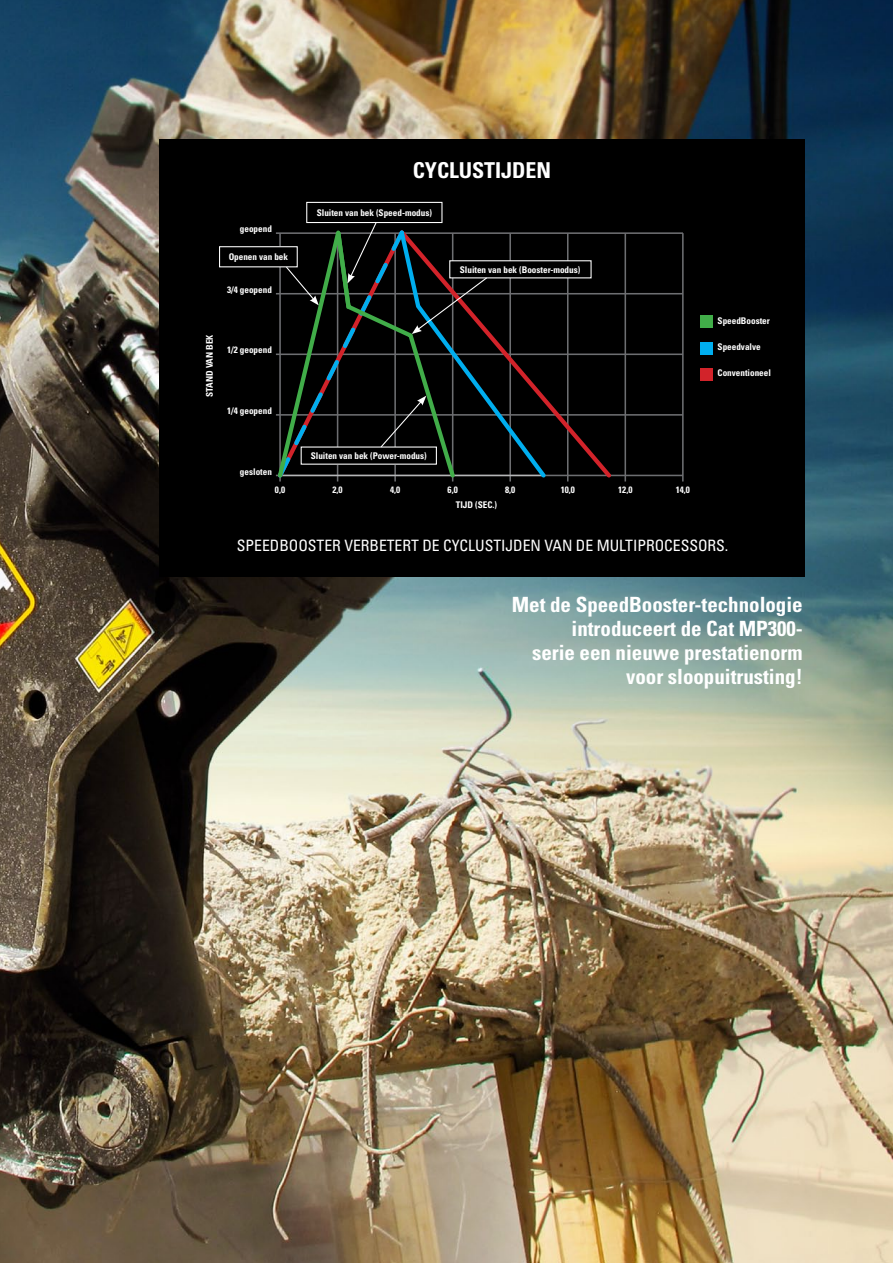
<style>
.page{position:relative;width:893px;height:1263px;background:#fff}
.page>*{position:absolute;margin:0;border:0;box-sizing:border-box;transform-origin:0 0}
.t1{font:700 condensed 21.9px "Univers LT Std";color:#fff}
.t2{font:700 condensed 21px/24px "Univers LT Std";color:#fff;text-align:right}
.t3{font:condensed 15.6px "Univers LT Std";color:#fff}
.t4{font:700 condensed 9.15px "Univers LT Std";color:#fff}
</style>
<div class="page">
<img style="left:0;top:0;width:893px;height:1263px">
<div style="left:160px;top:140px;width:645px;height:437px;background:#000"></div>
<hr style="left:276px;top:232px;width:407px;height:2px;background:#6d6e71">
<hr style="left:276px;top:293px;width:407px;height:1px;background:#6d6e71">
<hr style="left:276px;top:353px;width:407px;height:2px;background:#6d6e71">
<hr style="left:276px;top:414px;width:407px;height:2px;background:#6d6e71">
<hr style="left:276px;top:475px;width:407px;height:1px;background:#6d6e71">
<hr style="left:624px;top:233px;width:2px;height:248px;background:#6d6e71">
<hr style="left:682px;top:233px;width:2px;height:248px;background:#6d6e71">
<div style="left:306px;top:202px;width:136px;height:21px;border:1px solid #fff"></div>
<div style="left:219px;top:246px;width:79px;height:21px;border:1px solid #fff"></div>
<svg style="left:592px;top:232px;width:23px;height:246px"></svg>
<svg style="left:274px;top:210px;width:318px;height:271px"></svg>
<div style="left:700px;top:316px;width:13px;height:12px;background:#41ad49"></div>
<div style="left:700px;top:342px;width:13px;height:12px;background:#00aeef"></div>
<div style="left:700px;top:368px;width:13px;height:13px;background:#d2232a"></div>
<p class="t4" style="left:240px;top:223px;width:34px">geopend</p>
<p class="t4" style="left:229px;top:251px;width:61px">Openen van bek</p>
<p class="t4" style="left:227px;top:284px;width:46px">3/4 geopend</p>
<p class="t4" style="left:204px;top:397px;width:64px;rotate:-90deg">STAND VAN BEK</p>
<p class="t4" style="left:227px;top:344px;width:46px">1/2 geopend</p>
<p class="t4" style="left:227px;top:405px;width:46px">1/4 geopend</p>
<h1 class="t1" style="left:413px;top:157px;width:140px">CYCLUSTIJDEN</h1>
<p class="t4" style="left:317px;top:207px;width:117px">Sluiten van bek (Speed-modus)</p>
<p class="t4" style="left:460px;top:264px;width:122px">Sluiten van bek (Booster-modus)</p>
<p class="t4" style="left:718px;top:315px;width:54px">SpeedBooster</p>
<p class="t4" style="left:718px;top:341px;width:45px">Speedvalve</p>
<p class="t4" style="left:718px;top:367px;width:55px">Conventioneel</p>
<p class="t4" style="left:240px;top:466px;width:34px">gesloten</p>
<p class="t4" style="left:275px;top:484px;width:12px">0,0</p>
<p class="t4" style="left:311px;top:450px;width:117px">Sluiten van bek (Power-modus)</p>
<p class="t4" style="left:333px;top:484px;width:12px">2,0</p>
<p class="t4" style="left:390px;top:484px;width:12px">4,0</p>
<p class="t4" style="left:448px;top:484px;width:12px">6,0</p>
<p class="t4" style="left:505px;top:484px;width:12px">8,0</p>
<p class="t4" style="left:561px;top:484px;width:16px">10,0</p>
<p class="t4" style="left:618px;top:484px;width:16px">12,0</p>
<p class="t4" style="left:676px;top:484px;width:16px">14,0</p>
<p class="t4" style="left:456px;top:499px;width:43px">TIJD (SEC.)</p>
<h3 class="t3" style="left:237px;top:535px;width:493px">SPEEDBOOSTER VERBETERT DE CYCLUSTIJDEN VAN DE MULTIPROCESSORS.</h3>
<h2 class="t2" style="left:512px;top:592px;width:292px">Met de SpeedBooster-technologie introduceert de Cat MP300-<br>serie een nieuwe prestatienorm voor sloopuitrusting!</h2>
</div>
